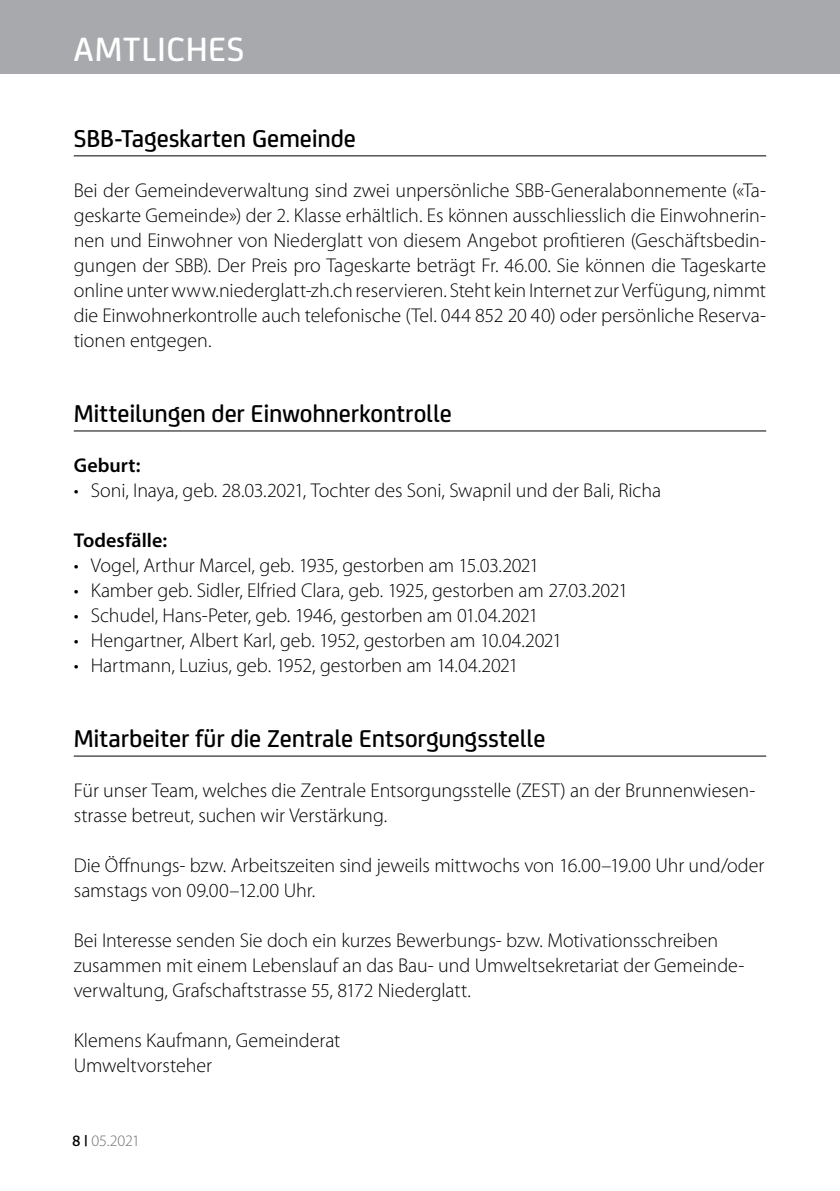
<style>
.page{position:relative;width:840px;height:1191px;background:#fff}
.page>*{position:absolute;margin:0;border:0;box-sizing:border-box;transform-origin:0 0}
.t1{font:500 36px "FS Joey";color:#fff}
.t2{font:500 26px "FS Joey";letter-spacing:-.005em;color:#000}
.t3{font:300 20px/25px "Myriad Pro";letter-spacing:-.005em;color:#000}
.t4{font:300 20px "Myriad Pro";letter-spacing:-.03em;color:#000}
.t5{font:600 20px "Myriad Pro";letter-spacing:.005em;color:#000}
.t6{font:300 16px "Myriad Pro";letter-spacing:-.015em;color:#6d6e71}
.s1{font-family:"FS Joey";font-weight:500;color:#000}
</style>
<div class="page">
<div style="left:0;top:0;width:839px;height:74px;background:#a7a9ac"></div>
<hr style="left:74px;top:155px;width:691px;height:1px;background:#000">
<hr style="left:74px;top:430px;width:691px;height:1px;background:#000">
<hr style="left:74px;top:755px;width:691px;height:1px;background:#000">
<h1 class="t1" style="left:74px;top:23px;width:20px">amtliches</h1>
<h2 class="t2" style="left:74px;top:119px;width:283px">SBB-Tageskarten Gemeinde</h2>
<p class="t3" style="left:74px;top:178px;width:693px;text-align:justify">Bei der Gemeindeverwaltung sind zwei unpersönliche SBB-Generalabonnemente («Ta&shy;geskarte Gemeinde») der 2. Klasse erhältlich. Es können ausschliesslich die Einwohnerin&shy;nen und Einwohner von Niederglatt von diesem Angebot profitieren (Geschäftsbedin&shy;gungen der SBB). Der Preis pro Tageskarte beträgt Fr. 46.00. Sie können die Tageskarte online unter www.niederglatt-zh.ch reservieren. Steht kein I nternet zur Verfügung, nimmt die Einwohnerkontrolle auch telefonische (Tel. 044 852 20 40) oder persönliche Reserva&shy;tionen entgegen.</p>
<h2 class="t2" style="left:74px;top:394px;width:379px">Mitteilungen der Einwohnerkontrolle</h2>
<p class="t5" style="left:74px;top:453px;width:68px">Geburt:</p>
<p class="t3" style="left:74px;top:478px;width:588px">• Soni, I naya, geb. 28.03.2021, Tochter des Soni, Swapnil und der Bali, Richa</p>
<p class="t5" style="left:74px;top:528px;width:95px">Todesfälle:</p>
<p class="t4" style="left:74px;top:553px;width:467px">• Vogel, Arthur Marcel, geb. 1935, gestorben am 15.03.2021</p>
<p class="t3" style="left:74px;top:578px;width:555px">• Kamber geb. Sidler, Elfried Clara, geb. 1925, gestorben am 27.03.2021</p>
<p class="t3" style="left:74px;top:603px;width:466px">• Schudel, Hans-Peter, geb. 1946, gestorben am 01.04.2021</p>
<p class="t3" style="left:74px;top:628px;width:490px">• Hengartner, Albert Karl, geb. 1952, gestorben am 10.04.2021</p>
<p class="t3" style="left:74px;top:653px;width:446px">• Hartmann, Luzius, geb. 1952, gestorben am 14.04.2021</p>
<h2 class="t2" style="left:74px;top:719px;width:473px">Mitarbeiter für die Zentrale Entsorgungsstelle</h2>
<p class="t3" style="left:74px;top:778px;width:458px">Für unser Team, welches die Zentrale Entsorgungsstelle (ZEST</p>
<p class="t3" style="left:560px;top:778px;width:196px">) an der Brunnenwiesen-</p>
<p class="t3" style="left:74px;top:803px;width:315px">strasse betreut, suchen wir Verstärkung.</p>
<p class="t3" style="left:74px;top:853px;width:691px">Die Öffnungs- bzw. Arbeitszeiten sind jeweils mittwochs von 16.00–19.00 U hr und/oder samstags von 09.00–12.00 U hr.</p>
<p class="t3" style="left:74px;top:928px;width:671px">Bei I nteresse senden Sie doch ein kurzes Bewerbungs- bzw. Motivationsschreiben zusammen mit einem Lebenslauf an das Bau- und U mweltsekretariat der Gemeinde&shy;verwaltung, Grafschaftstrasse 55, 8172 Niederglatt.</p>
<p class="t3" style="left:74px;top:1028px;width:268px">Klemens Kaufmann, Gemeinderat<br>Umweltvorsteher</p>
<p class="t6" style="left:72px;top:1131px;width:69px"><span class="s1">8 |</span> 05.2021</p>
</div>
